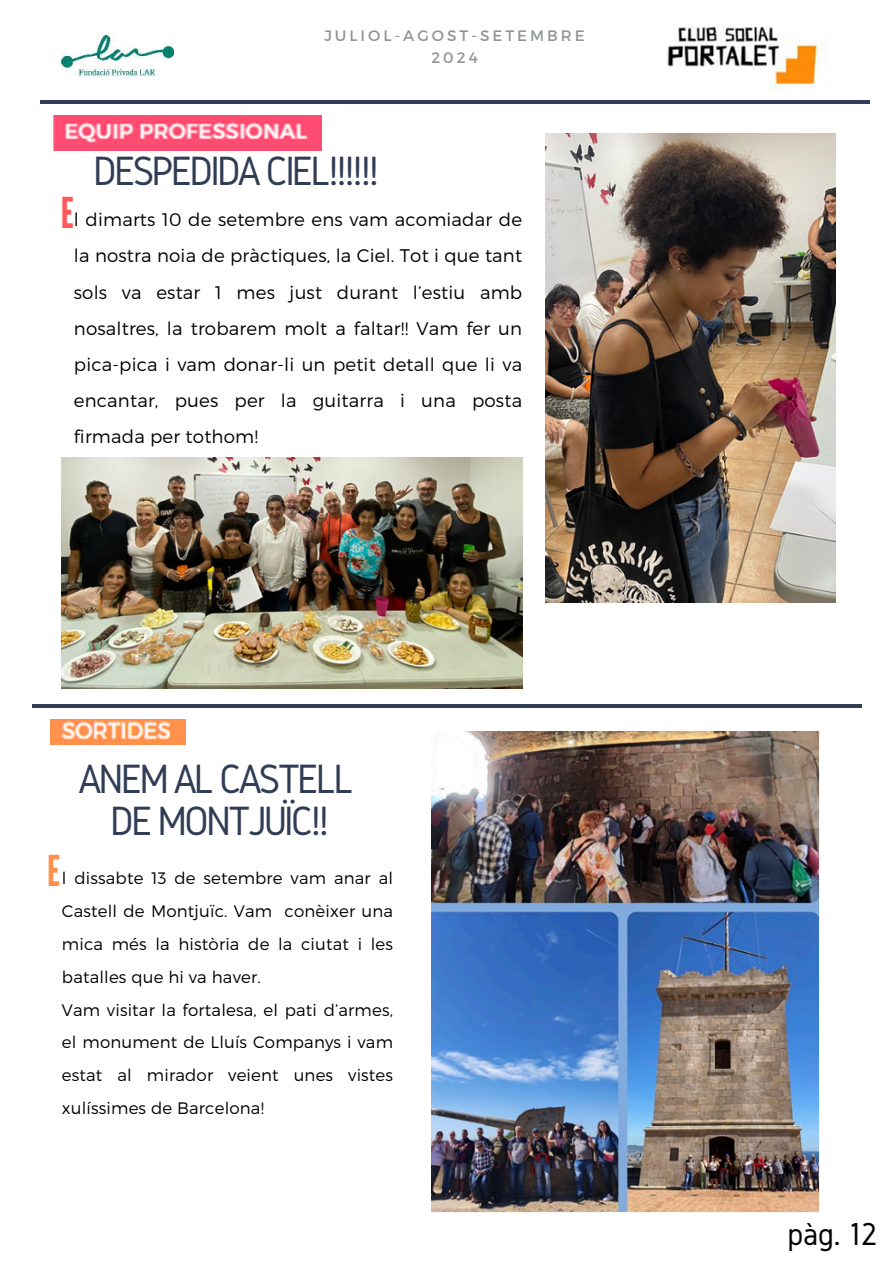
<style>
.page{position:relative;width:894px;height:1264px;background:#fff}
.page>*{position:absolute;margin:0;border:0;box-sizing:border-box;transform-origin:0 0}
.t1{font:42.45px/41.7px "Gidole";letter-spacing:-.07em;color:#313c55;text-align:center}
.t2{font:42.45px "League Gothic";color:#ff5757}
.t3{font:42.45px "League Gothic";color:#ff914d}
.t4{font:33px "Gidole";color:#000}
.t5{font:300 18.15px/36px "Montserrat";letter-spacing:.01em;color:#000;text-align:justify}
.t6{font:300 16.65px/32.8px "Montserrat";letter-spacing:.01em;color:#000}
.t7{font:15.15px "Montserrat";letter-spacing:.2em;color:#919597}
</style>
<div class="page">
<img style="left:62px;top:36px;width:111px;height:41px">
<img style="left:667px;top:26px;width:161px;height:64px">
<hr style="left:40px;top:100px;width:829px;height:4px;background:#313c55">
<img style="left:53px;top:116px;width:268px;height:35px">
<img style="left:62px;top:458px;width:460px;height:230px">
<img style="left:545px;top:133px;width:290px;height:470px">
<hr style="left:32px;top:704px;width:829px;height:4px;background:#313c55">
<img style="left:431px;top:731px;width:388px;height:481px">
<img style="left:50px;top:719px;width:135px;height:25px">
<p class="t7" style="left:324px;top:26px;width:262px">JULIOL-AGOST-SETEMBRE</p>
<p class="t7" style="left:431px;top:48px;width:48px">2024</p>
<p class="t1" style="left:93px;top:150px;width:287px">DESPEDIDA CIEL!!!!!!</p>
<h3 class="t2" style="left:61px;top:188px;width:15px">E</h3>
<h1 class="t5" style="left:74px;top:201px;width:449px">l dimarts 10 de setembre ens vam acomiadar de la nostra noia de pràctiques, la Ciel. Tot i que tant sols va estar 1 mes just durant l’estiu amb nosaltres, la trobarem molt a faltar!! Vam fer un pica-pica i vam donar-li un petit detall que li va encantar, pues per la guitarra i una posta firmada per tothom!</h1>
<h3 class="t1" style="left:78px;top:758px;width:277px">ANEM AL CASTELL<br>DE MONTJUÏC!!</h3>
<p class="t3" style="left:47px;top:846px;width:15px">E</p>
<h2 class="t6" style="left:62px;top:861px;width:332px">l dissabte 13 de setembre vam anar al Castell de Montjuïc. Vam conèixer una mica més la història de la ciutat i les batalles que hi va haver.<br>Vam visitar la fortalesa, el pati d’armes, el monument de Lluís Companys i vam estat al mirador veient unes vistes xulíssimes de Barcelona!</h2>
<p class="t4" style="left:787px;top:1215px;width:91px">pàg. 12</p>
</div>
